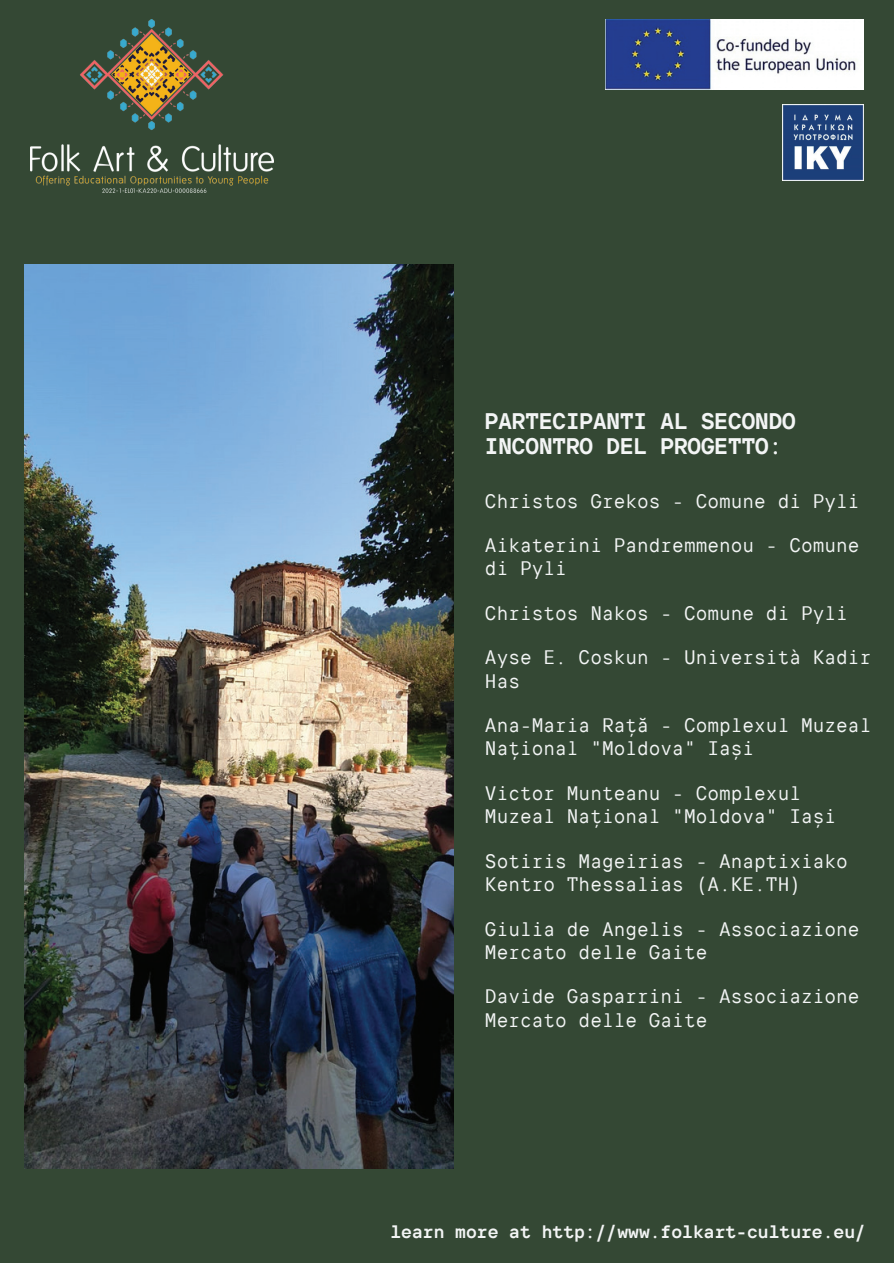
<style>
.page{position:relative;width:894px;height:1263px;background:#fff}
.page>*{position:absolute;margin:0;border:0;box-sizing:border-box;transform-origin:0 0}
.t1{font:22.5px/25.5px "TT Intrphss Pr Mn Trl Vr";color:#f3f5f5}
.t2{font:19.5px/23.4px "TT Intrphss Pr Mn Trl Vr";color:#f3f5f5}
.t3{font:18px "TT Intrphss Pr Mn Trl Vr";color:#f3f5f5}
</style>
<div class="page">
<div style="left:0;top:0;width:893px;height:1263px;background:#344834"></div>
<img style="left:30px;top:20px;width:243px;height:172px">
<img style="left:605px;top:19px;width:258px;height:70px">
<img style="left:782px;top:105px;width:81px;height:76px">
<img style="left:24px;top:264px;width:429px;height:904px">
<p class="t1" style="left:485px;top:408px;width:312px">PARTECIPANTI AL SECONDO<br>INCONTRO DEL PROGETTO:</p>
<p class="t2" style="left:485px;top:489px;width:376px">Christos Grekos - Comune di Pyli</p>
<p class="t2" style="left:485px;top:533px;width:376px">Aikaterini Pandremmenou - Comune di Pyli</p>
<p class="t2" style="left:485px;top:601px;width:364px">Christos Nakos - Comune di Pyli</p>
<p class="t2" style="left:485px;top:645px;width:388px">Ayse E. Coskun - Università Kadir<br>Has</p>
<p class="t2" style="left:485px;top:713px;width:388px">Ana-Maria Rață - Complexul Muzeal<br>Național "Moldova" Iași</p>
<p class="t2" style="left:485px;top:781px;width:353px">Victor Munteanu - Complexul<br>Muzeal Național "Moldova" Iași</p>
<p class="t2" style="left:485px;top:849px;width:364px">Sotiris Mageirias - Anaptixiako<br>Kentro Thessalias (A.KE.TH)</p>
<p class="t2" style="left:485px;top:917px;width:376px">Giulia de Angelis - Associazione<br>Mercato delle Gaite</p>
<p class="t2" style="left:485px;top:984px;width:376px">Davide Gasparrini - Associazione<br>Mercato delle Gaite</p>
<p class="t3" style="left:390px;top:1220px;width:477px">learn more at http://www.folkart-culture.eu/</p>
</div>
